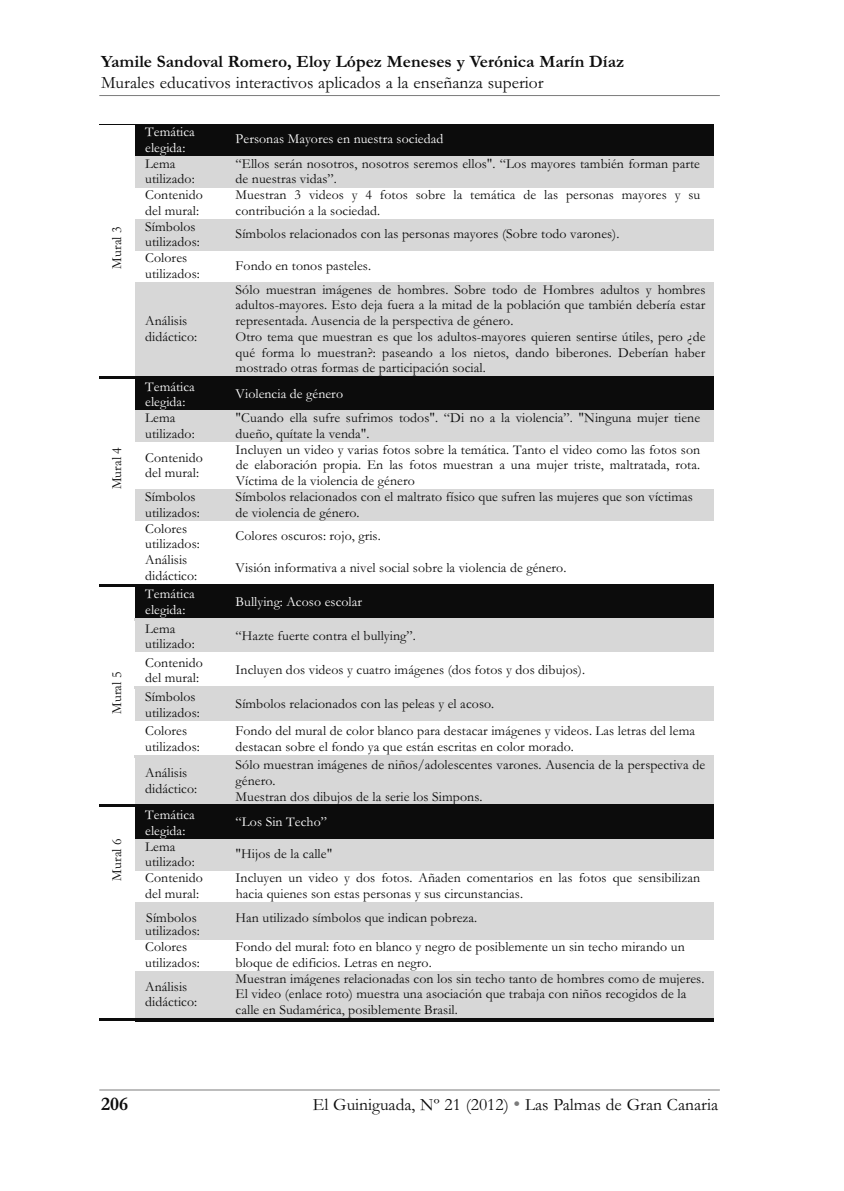
<style>
.page{position:relative;width:844px;height:1191px;background:#fff}
.page>*{position:absolute;margin:0;border:0;box-sizing:border-box;transform-origin:0 0}
.t1{font:700 19.25px "Garamond";color:#0c0c0c}
.t2{font:17.5px "Garamond";color:#0c0c0c}
.t3{font:700 17.5px "Garamond";color:#0c0c0c}
.t4{font:13.83px/15.6px "Garamond+T42";letter-spacing:.005em;color:#0c0c0c}
.t5{font:13.83px/15.9px "Garamond+T42";letter-spacing:.005em;color:#fff}
.s1{font-size:19.25px;color:#7c7c7c}
</style>
<div class="page">
<hr style="left:99px;top:95px;width:620px;height:1px;background:#7c7c7c">
<hr style="left:99px;top:1089px;width:620px;height:1px;background:#7c7c7c">
<div style="left:135px;top:124px;width:90px;height:32px;background:#0c0c0c"></div>
<div style="left:225px;top:124px;width:488px;height:32px;background:#0c0c0c"></div>
<div style="left:135px;top:156px;width:90px;height:31px;background:#d7d7d7"></div>
<div style="left:225px;top:156px;width:488px;height:31px;background:#d7d7d7"></div>
<div style="left:135px;top:219px;width:90px;height:31px;background:#d7d7d7"></div>
<div style="left:225px;top:219px;width:488px;height:31px;background:#d7d7d7"></div>
<div style="left:135px;top:282px;width:90px;height:94px;background:#d7d7d7"></div>
<div style="left:225px;top:282px;width:488px;height:94px;background:#d7d7d7"></div>
<div style="left:135px;top:379px;width:90px;height:32px;background:#0c0c0c"></div>
<div style="left:225px;top:379px;width:488px;height:32px;background:#0c0c0c"></div>
<hr style="left:99px;top:376px;width:614px;height:3px;background:#0c0c0c">
<div style="left:135px;top:411px;width:90px;height:31px;background:#d7d7d7"></div>
<div style="left:225px;top:411px;width:488px;height:31px;background:#d7d7d7"></div>
<div style="left:135px;top:489px;width:90px;height:32px;background:#d7d7d7"></div>
<div style="left:225px;top:489px;width:488px;height:32px;background:#d7d7d7"></div>
<div style="left:135px;top:586px;width:90px;height:32px;background:#0c0c0c"></div>
<div style="left:225px;top:586px;width:488px;height:32px;background:#0c0c0c"></div>
<hr style="left:99px;top:584px;width:38px;height:2px;background:#0c0c0c">
<hr style="left:135px;top:584px;width:578px;height:2px;background:#0c0c0c">
<div style="left:135px;top:621px;width:90px;height:31px;background:#d7d7d7"></div>
<div style="left:225px;top:621px;width:488px;height:31px;background:#d7d7d7"></div>
<hr style="left:135px;top:618px;width:578px;height:3px;background:#d7d7d7">
<div style="left:135px;top:689px;width:90px;height:31px;background:#d7d7d7"></div>
<div style="left:225px;top:689px;width:488px;height:31px;background:#d7d7d7"></div>
<hr style="left:135px;top:686px;width:578px;height:3px;background:#d7d7d7">
<div style="left:135px;top:757px;width:90px;height:47px;background:#d7d7d7"></div>
<div style="left:225px;top:757px;width:488px;height:47px;background:#d7d7d7"></div>
<hr style="left:135px;top:754px;width:578px;height:3px;background:#d7d7d7">
<div style="left:135px;top:807px;width:90px;height:31px;background:#0c0c0c"></div>
<div style="left:225px;top:807px;width:488px;height:31px;background:#0c0c0c"></div>
<hr style="left:99px;top:804px;width:614px;height:3px;background:#0c0c0c">
<div style="left:135px;top:838px;width:90px;height:32px;background:#d7d7d7"></div>
<div style="left:225px;top:838px;width:488px;height:32px;background:#d7d7d7"></div>
<div style="left:135px;top:901px;width:90px;height:16px;background:#d7d7d7"></div>
<div style="left:225px;top:901px;width:488px;height:16px;background:#d7d7d7"></div>
<div style="left:135px;top:910px;width:578px;height:15px;background:#d7d7d7"></div>
<div style="left:135px;top:925px;width:90px;height:14px;background:#d7d7d7"></div>
<div style="left:225px;top:925px;width:488px;height:14px;background:#d7d7d7"></div>
<div style="left:135px;top:970px;width:90px;height:48px;background:#d7d7d7"></div>
<div style="left:225px;top:970px;width:488px;height:48px;background:#d7d7d7"></div>
<hr style="left:135px;top:1020px;width:90px;height:1px;background:#0c0c0c">
<hr style="left:225px;top:1020px;width:488px;height:1px;background:#0c0c0c">
<hr style="left:99px;top:1017px;width:614px;height:3px;background:#0c0c0c">
<p class="t3" style="left:101px;top:55px;width:524px">Yamile Sandoval Romero, Eloy López Meneses y Verónica Marín Díaz</p>
<p class="t2" style="left:101px;top:76px;width:444px">Murales educativos interactivos aplicados a la enseñanza superior</p>
<p class="t4" style="left:111px;top:268px;width:44px;rotate:-90deg">Mural 3</p>
<p class="t4" style="left:111px;top:489px;width:44px;rotate:-90deg">Mural 4</p>
<p class="t4" style="left:111px;top:713px;width:44px;rotate:-90deg">Mural 5</p>
<p class="t4" style="left:111px;top:880px;width:44px;rotate:-90deg">Mural 6</p>
<p class="t5" style="left:145px;top:125px;width:51px">Temática elegida:</p>
<p class="t5" style="left:235px;top:133px;width:209px">Personas Mayores en nuestra sociedad</p>
<p class="t4" style="left:145px;top:157px;width:51px">Lema utilizado:</p>
<p class="t4" style="left:235px;top:157px;width:466px">“Ellos serán nosotros, nosotros seremos ellos". “Los mayores también forman parte de nuestras vidas”.</p>
<p class="t4" style="left:145px;top:189px;width:59px">Contenido del mural:</p>
<p class="t4" style="left:235px;top:189px;width:466px">Muestran 3 videos y 4 fotos sobre la temática de las personas mayores y su contribución a la sociedad.</p>
<p class="t4" style="left:145px;top:220px;width:56px">Símbolos utilizados:</p>
<p class="t4" style="left:235px;top:228px;width:385px">Símbolos relacionados con las personas mayores (Sobre todo varones).</p>
<p class="t4" style="left:145px;top:252px;width:56px">Colores utilizados:</p>
<p class="t4" style="left:235px;top:259px;width:137px">Fondo en tonos pasteles.</p>
<p class="t4" style="left:145px;top:315px;width:54px">Análisis didáctico:</p>
<p class="t4" style="left:235px;top:283px;width:471px">Sólo muestran imágenes de hombres. Sobre todo de Hombres adultos y hombres adultos-mayores. Esto deja fuera a la mitad de la población que también debería estar representada. Ausencia de la perspectiva de género.<br>Otro tema que muestran es que los adultos-mayores quieren sentirse útiles, pero ¿de qué forma lo muestran?: paseando a los nietos, dando biberones. Deberían haber mostrado otras formas de participación social.</p>
<p class="t5" style="left:145px;top:380px;width:51px">Temática elegida:</p>
<p class="t5" style="left:235px;top:388px;width:109px">Violencia de género</p>
<p class="t4" style="left:145px;top:412px;width:51px">Lema utilizado:</p>
<p class="t4" style="left:235px;top:412px;width:466px">"Cuando ella sufre sufrimos todos". “Di no a la violencia”. "Ninguna mujer tiene dueño, quítate la venda".</p>
<p class="t4" style="left:145px;top:451px;width:59px">Contenido del mural:</p>
<p class="t4" style="left:235px;top:443px;width:466px;text-align:justify">Incluyen un video y varias fotos sobre la temática. Tanto el video como las fotos son de elaboración propia. En las fotos muestran a una mujer triste, maltratada, rota.<br>Víctima de la violencia de género</p>
<p class="t4" style="left:145px;top:490px;width:56px">Símbolos utilizados:</p>
<p class="t4" style="left:235px;top:490px;width:458px">Símbolos relacionados con el maltrato físico que sufren las mujeres que son víctimas de violencia de género.</p>
<p class="t4" style="left:145px;top:522px;width:56px">Colores utilizados:</p>
<p class="t4" style="left:235px;top:529px;width:146px">Colores oscuros: rojo, gris.</p>
<p class="t4" style="left:145px;top:553px;width:54px">Análisis didáctico:</p>
<p class="t4" style="left:235px;top:561px;width:332px">Visión informativa a nivel social sobre la violencia de género.</p>
<p class="t5" style="left:145px;top:587px;width:51px">Temática elegida:</p>
<p class="t5" style="left:235px;top:595px;width:128px">Bullying: Acoso escolar</p>
<p class="t4" style="left:145px;top:622px;width:51px">Lema utilizado:</p>
<p class="t4" style="left:235px;top:629px;width:181px">“Hazte fuerte contra el bullying”.</p>
<p class="t4" style="left:145px;top:656px;width:59px">Contenido del mural:</p>
<p class="t4" style="left:235px;top:663px;width:351px">Incluyen dos videos y cuatro imágenes (dos fotos y dos dibujos).</p>
<p class="t4" style="left:145px;top:690px;width:56px">Símbolos utilizados:</p>
<p class="t4" style="left:235px;top:697px;width:260px">Símbolos relacionados con las peleas y el acoso.</p>
<p class="t4" style="left:145px;top:724px;width:56px">Colores utilizados:</p>
<p class="t4" style="left:235px;top:724px;width:461px">Fondo del mural de color blanco para destacar imágenes y videos. Las letras del lema destacan sobre el fondo ya que están escritas en color morado.</p>
<p class="t4" style="left:145px;top:766px;width:54px">Análisis didáctico:</p>
<p class="t4" style="left:235px;top:758px;width:471px">Sólo muestran imágenes de niños/adolescentes varones. Ausencia de la perspectiva de género.<br>Muestran dos dibujos de la serie los Simpons.</p>
<p class="t5" style="left:145px;top:808px;width:51px">Temática elegida:</p>
<p class="t5" style="left:235px;top:815px;width:93px">“Los Sin Techo”</p>
<p class="t4" style="left:145px;top:840px;width:51px">Lema utilizado:</p>
<p class="t4" style="left:235px;top:847px;width:98px">"Hijos de la calle"</p>
<p class="t4" style="left:145px;top:871px;width:59px">Contenido del mural:</p>
<p class="t4" style="left:235px;top:871px;width:466px">Incluyen un video y dos fotos. Añaden comentarios en las fotos que sensibilizan hacia quienes son estas personas y sus circunstancias.</p>
<p class="t4" style="left:146px;top:911px;width:52px">Símbolos</p>
<p class="t4" style="left:235px;top:911px;width:243px">Han utilizado símbolos que indican pobreza.</p>
<p class="t4" style="left:145px;top:924px;width:56px">utilizados:<br>Colores utilizados:</p>
<p class="t4" style="left:235px;top:940px;width:450px">Fondo del mural: foto en blanco y negro de posiblemente un sin techo mirando un bloque de edificios. Letras en negro.</p>
<p class="t4" style="left:145px;top:980px;width:54px">Análisis didáctico:</p>
<p class="t4" style="left:235px;top:972px;width:470px">Muestran imágenes relacionadas con los sin techo tanto de hombres como de mujeres.<br>El video (enlace roto) muestra una asociación que trabaja con niños recogidos de la calle en Sudamérica, posiblemente Brasil.</p>
<h1 class="t1" style="left:101px;top:1096px;width:29px">206</h1>
<p class="t2" style="left:313px;top:1098px;width:406px">El Guiniguada, Nº 21 (2012) <span class="s1">•</span> Las Palmas de Gran Canaria</p>
</div>
